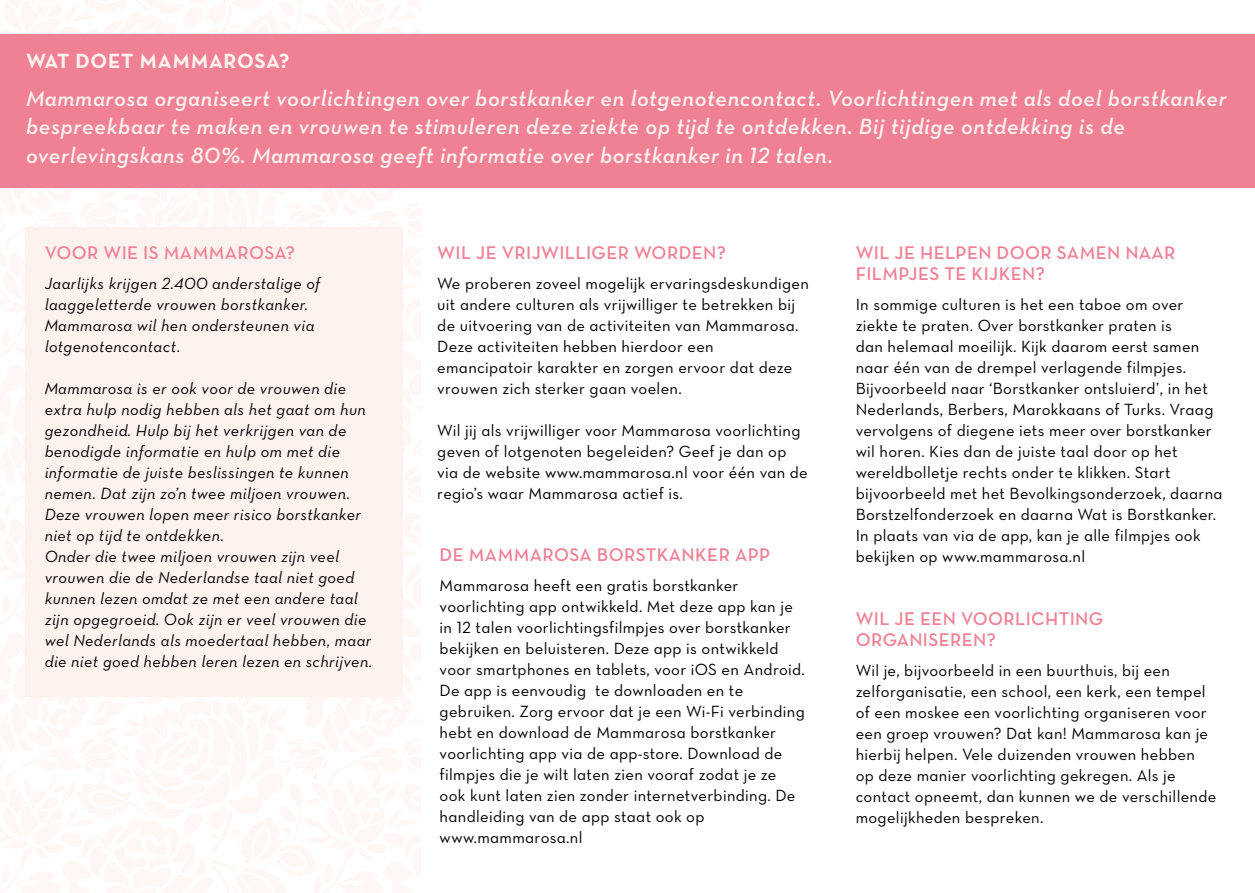
<style>
.page{position:relative;width:1255px;height:893px;background:#fff}
.page>*{position:absolute;margin:0;border:0;box-sizing:border-box;transform-origin:0 0}
.t1{font:22.5px/28.5px "Neutra Text Demi Italic Alt";letter-spacing:.03em;color:#fef2ef}
.t2{font:21px "Neutra Text Bold Alt";letter-spacing:.03em;color:#fef2ef}
.t3{font:18.75px/21px "Neutra Text Demi Alt";letter-spacing:.02em;color:#f08195}
.t4{font:16.5px/21px "Neutra Text Book Alt";letter-spacing:.02em;color:#000}
.t5{font:16.5px/21px "Neutra Text Book Italic Alt";letter-spacing:.025em;color:#000}
</style>
<div class="page">
<div style="left:25px;top:227px;width:377px;height:470px;background:#fef2ef"></div>
<div style="left:0;top:34px;width:1254px;height:154px;background:#f08195"></div>
<p class="t2" style="left:26px;top:48px;width:265px">WAT DOET MAMMAROSA?</p>
<p class="t1" style="left:26px;top:83px;width:1202px">Mammarosa organiseert voorlichtingen over borstkanker en lotgenotencontact. Voorlichtingen met als doel borstkanker bespreekbaar te maken en vrouwen te stimuleren deze ziekte op tijd te ontdekken. Bij tijdige ontdekking is de overlevingskans 80%. Mammarosa geeft informatie over borstkanker in 12 talen.</p>
<p class="t3" style="left:45px;top:242px;width:252px">VOOR WIE IS MAMMAROSA?</p>
<p class="t5" style="left:45px;top:273px;width:277px">Jaarlijks krijgen 2.400 anderstalige of laaggeletterde vrouwen borstkanker.<br>Mammarosa wil hen ondersteunen via lotgenotencontact.</p>
<p class="t5" style="left:45px;top:378px;width:329px">Mammarosa is er ook voor de vrouwen die extra hulp nodig hebben als het gaat om hun gezondheid. Hulp bij het verkrijgen van de benodigde informatie en hulp om met die informatie de juiste beslissingen te kunnen nemen. Dat zijn zo’n twee miljoen vrouwen.<br>Deze vrouwen lopen meer risico borstkanker niet op tijd te ontdekken.<br>Onder die twee miljoen vrouwen zijn veel vrouwen die de Nederlandse taal niet goed kunnen lezen omdat ze met een andere taal zijn opgegroeid. Ook zijn er veel vrouwen die wel Nederlands als moedertaal hebben, maar die niet goed hebben leren lezen en schrijven.</p>
<p class="t3" style="left:437px;top:242px;width:290px">WIL JE VRIJWILLIGER WORDEN?</p>
<p class="t4" style="left:437px;top:273px;width:373px">We proberen zoveel mogelijk ervaringsdeskundigen uit andere culturen als vrijwilliger te betrekken bij de uitvoering van de activiteiten van Mammarosa.<br>Deze activiteiten hebben hierdoor een emancipatoir karakter en zorgen ervoor dat deze vrouwen zich sterker gaan voelen.</p>
<p class="t4" style="left:437px;top:420px;width:372px">Wil jij als vrijwilliger voor Mammarosa voorlichting geven of lotgenoten begeleiden? Geef je dan op via de website www.mammarosa.nl voor één van de regio’s waar Mammarosa actief is.</p>
<p class="t3" style="left:439px;top:544px;width:332px">DE MAMMAROSA BORSTKANKER APP</p>
<p class="t4" style="left:439px;top:575px;width:367px">Mammarosa heeft een gratis borstkanker voorlichting app ontwikkeld. Met deze app kan je in 12 talen voorlichtingsfilmpjes over borstkanker bekijken en beluisteren. Deze app is ontwikkeld voor smartphones en tablets, voor iOS en Android.<br>De app is eenvoudig te downloaden en te gebruiken. Zorg ervoor dat je een Wi-Fi verbinding hebt en download de Mammarosa borstkanker voorlichting app via de app-store. Download de filmpjes die je wilt laten zien vooraf zodat je ze ook kunt laten zien zonder internetverbinding. De handleiding van de app staat ook op www.mammarosa.nl</p>
<p class="t3" style="left:855px;top:242px;width:321px">WIL JE HELPEN DOOR SAMEN NAAR<br>FILMPJES TE KIJKEN?</p>
<p class="t4" style="left:855px;top:294px;width:368px">In sommige culturen is het een taboe om over ziekte te praten. Over borstkanker praten is<br>dan helemaal moeilijk. Kijk daarom eerst samen naar één van de drempel verlagende filmpjes.<br>Bijvoorbeeld naar ‘Borstkanker ontsluierd’, in het Nederlands, Berbers, Marokkaans of Turks. Vraag vervolgens of diegene iets meer over borstkanker wil horen. Kies dan de juiste taal door op het wereldbolletje rechts onder te klikken. Start bijvoorbeeld met het Bevolkingsonderzoek, daarna Borstzelfonderzoek en daarna Wat is Borstkanker.<br>In plaats van via de app, kan je alle filmpjes ook bekijken op www.mammarosa.nl</p>
<p class="t3" style="left:855px;top:607px;width:249px">WIL JE EEN VOORLICHTING<br>ORGANISEREN?</p>
<p class="t4" style="left:855px;top:659px;width:362px">Wil je, bijvoorbeeld in een buurthuis, bij een zelforganisatie, een school, een kerk, een tempel of een moskee een voorlichting organiseren voor een groep vrouwen? Dat kan! Mammarosa kan je hierbij helpen. Vele duizenden vrouwen hebben op deze manier voorlichting gekregen. Als je contact opneemt, dan kunnen we de verschillende mogelijkheden bespreken.</p>
</div>
